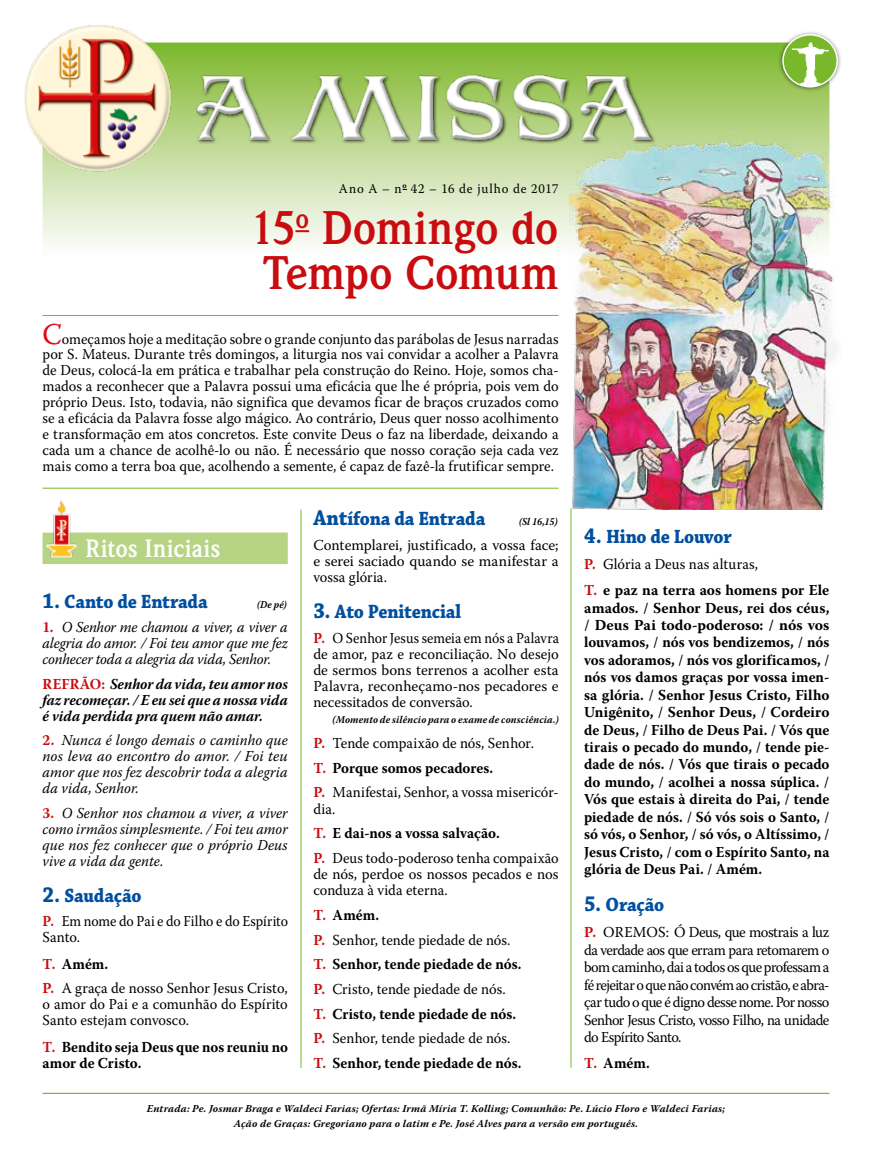
<style>
.page{position:relative;width:872px;height:1170px;background:#fff}
.page>*{position:absolute;margin:0;border:0;box-sizing:border-box;transform-origin:0 0}
.t1{font:700 48px/45px "Weidemann IT Cby BT";letter-spacing:-.015em;color:#c90c0f;scale:.95 1}
.t2{font:700 25.5px "Weidemann IT Cby BT";color:#fff;scale:.95 1}
.t3{font:700 20.25px "Chaparral Pro";letter-spacing:-.01em;color:#004f9f;scale:.91 1}
.t4{font:15.15px/15.9px "Warnock Pro";color:#000;text-align:justify;scale:.94 1}
.t5{font:700 15.15px/17.4px "Warnock Pro";color:#000}
.t6{font:15.15px/17.4px "Warnock Pro";color:#000;text-align:justify}
.t7{font:italic 15.15px/16px "Warnock Pro";color:#000;text-align:justify;scale:.95 1}
.t8{font:15.15px/24.6px "Warnock Pro";color:#000;scale:.95 1}
.t9{font:700 15.15px/24.6px "Warnock Pro";color:#000;scale:.95 1}
.t10{font:15.15px/16.2px "Warnock Pro";color:#000;text-align:justify;scale:.91 1}
.t11{font:italic 700 15.15px/16px "Warnock Pro";color:#000;text-align:justify;scale:.95 1}
.t12{font:700 15.15px/16px "Warnock Pro";color:#000;scale:.94 1}
.t13{font:15.15px/16px "Warnock Pro";color:#000;scale:.92 1}
.t14{font:13.5px "Warnock Pro";letter-spacing:.06em;color:#000;scale:.95 1}
.t15{font:italic 700 10.5px/15px "Warnock Pro";letter-spacing:.02em;color:#000;text-align:center}
.t16{font:italic 700 10.5px "Warnock Pro";letter-spacing:.02em;color:#000;scale:.94 1}
.t17{font:italic 700 10.5px "Warnock Pro";letter-spacing:.02em;color:#000;scale:.91 1}
.s1{font-size:30px;color:#e30613}
.s2{font-size:22.5px}
.s3{font-weight:700;font-style:normal;color:#c90c0f}
.s4{font-style:normal;color:#c90c0f}
.s5{font-weight:700;color:#c90c0f}
.s6{font-weight:700}
.s7{color:#c90c0f}
.s8{font-weight:400}
</style>
<div class="page">
<svg style="left:43px;top:43px;width:786px;height:203px;background:#c2dc9d"></svg>
<img style="left:203px;top:69px;width:453px;height:77px">
<div style="left:777px;top:30px;width:65px;height:62px;background:#000;opacity:.5"></div>
<svg style="left:783px;top:35px;width:54px;height:52px"></svg>
<img style="left:783px;top:42px;width:54px;height:45px">
<div style="left:782px;top:34px;width:56px;height:53px;border:2px solid #fff;border-radius:50%"></div>
<div style="left:43px;top:532px;width:245px;height:32px;background:#b6d484"></div>
<img style="left:47px;top:501px;width:30px;height:56px">
<svg style="left:295px;top:230px;width:14px;height:2px"></svg>
<hr style="left:43px;top:315px;width:515px;height:1px;background:#76b82a">
<hr style="left:43px;top:488px;width:515px;height:1px;background:#76b82a">
<hr style="left:43px;top:1092px;width:786px;height:1px;background:#76b82a">
<hr style="left:570px;top:508px;width:1px;height:559px;background:#76b82a">
<img style="left:569px;top:128px;width:267px;height:381px">
<hr style="left:300px;top:509px;width:1px;height:558px;background:#76b82a">
<img style="left:24px;top:25px;width:179px;height:179px">
<p class="t14" style="left:339px;top:180px;width:233px">Ano A – n<sup>o</sup> 42 – 16 de julho de 2017</p>
<h1 class="t1" style="left:250px;top:204px;width:326px">15<sup>o</sup> Domingo do<br>Tempo Comum</h1>
<p class="t4" style="left:43px;top:330px;width:550px"><span class="s1">C</span>omeçamos hoje a meditação sobre o grande conjunto das parábolas de Jesus narradas por S. Mateus. Durante três domingos, a liturgia nos vai convidar a acolher a Palavra de Deus, colocá-la em prática e trabalhar pela construção do Reino. Hoje, somos cha&shy;mados a reconhecer que a Palavra possui uma eficácia que lhe é própria, pois vem do próprio Deus. Isto, todavia, não significa que devamos ficar de braços cruzados como se a eficácia da Palavra fosse algo mágico. Ao contrário, Deus quer nosso acolhimento e transformação em atos concretos. Este convite Deus o faz na liberdade, deixando a cada um a chance de acolhê-lo ou não. É necessário que nosso coração seja cada vez mais como a terra boa que, acolhendo a semente, é capaz de fazê-la frutificar sempre.</p>
<h2 class="t2" style="left:85px;top:532px;width:144px">Ritos Iniciais</h2>
<h3 class="t3" style="left:43px;top:589px;width:183px"><span class="s2">1.</span> Canto de Entrada</h3>
<p class="t17" style="left:257px;top:598px;width:34px">(De pé)</p>
<p class="t7" style="left:43px;top:619px;width:260px"><span class="s3">1.</span> O Senhor me chamou a viver, a viver a alegria do amor. / Foi teu amor que me fez conhecer toda a alegria da vida, Senhor.</p>
<p class="t11" style="left:43px;top:675px;width:260px"><span class="s4">REFRÃO:</span> Senhor da vida, teu amor nos faz recomeçar. / E eu sei que a nossa vida é vida perdida pra quem não amar.</p>
<p class="t7" style="left:43px;top:732px;width:260px"><span class="s3">2.</span> Nunca é longo demais o caminho que nos leva ao encontro do amor. / Foi teu amor que nos fez descobrir toda a alegria da vida, Senhor.</p>
<p class="t7" style="left:43px;top:804px;width:260px"><span class="s3">3.</span> O Senhor nos chamou a viver, a viver como irmãos simplesmente. / Foi teu amor que nos fez conhecer que o próprio Deus vive a vida da gente.</p>
<h3 class="t3" style="left:43px;top:883px;width:110px"><span class="s2">2.</span> Saudação</h3>
<p class="t13" style="left:43px;top:912px;width:268px"><span class="s5">P.</span> Em nome do Pai e do Filho e do Espírito<br>Santo.</p>
<p class="t8" style="left:43px;top:951px;width:260px"><span class="s5">T.</span> <span class="s6">Amém.<br></span><span class="s5">P.</span> A graça de nosso Senhor Jesus Cristo,</p>
<p class="t8" style="left:43px;top:995px;width:260px;line-height:16px">o amor do Pai e a comunhão do Espírito<br>Santo estejam convosco.</p>
<p class="t12" style="left:43px;top:1038px;width:262px"><span class="s7">T.</span> Bendito seja Deus que nos reuniu no amor de Cristo.</p>
<h3 class="t3" style="left:313px;top:506px;width:190px"><span class="s2">Ant</span>ífona da Entrada</h3>
<p class="t17" style="left:519px;top:515px;width:44px">(Sl 16,15)</p>
<p class="t6" style="left:313px;top:536px;width:247px;line-height:16.2px">Contemplarei, justificado, a vossa face; e serei saciado quando se manifestar a vossa glória.</p>
<h3 class="t3" style="left:313px;top:599px;width:164px"><span class="s2">3.</span> Ato Penitencial</h3>
<p class="t10" style="left:313px;top:629px;width:271px"><span class="s5">P.</span> O Senhor Jesus semeia em nós a Palavra de amor, paz e reconciliação. No desejo de sermos bons terrenos a acolher esta Palavra, reconheçamo-nos pecadores e necessitados de conversão.</p>
<p class="t16" style="left:332px;top:713px;width:242px">(Momento de silêncio para o exame de consciência.)</p>
<p class="t8" style="left:313px;top:730px;width:260px"><span class="s5">P.</span> Tende compaixão de nós, Senhor.<br><span class="s5">T.</span> <span class="s6">Porque somos pecadores.<br></span><span class="s5">P.</span> Manifestai, Senhor, a vossa misericór-</p>
<p class="t8" style="left:313px;top:796px;width:260px">dia.<br><span class="s5">T.</span> <span class="s6">E dai-nos a vossa salvação.<br></span><span class="s5">P.</span> Deus todo-poderoso tenha compaixão</p>
<p class="t6" style="left:313px;top:865px;width:247px;line-height:16.2px">de nós, perdoe os nossos pecados e nos conduza à vida eterna.</p>
<p class="t9" style="left:313px;top:902px;width:220px"><span class="s7">T.</span> Amém.<br><span class="s7">P.</span> <span class="s8">Senhor, tende piedade de nós.<br></span><span class="s7">T.</span> Senhor, tende piedade de nós.<br><span class="s7">P.</span> <span class="s8">Cristo, tende piedade de nós.<br></span><span class="s7">T.</span> Cristo, tende piedade de nós.<br><span class="s7">P.</span> <span class="s8">Senhor, tende piedade de nós.<br></span><span class="s7">T.</span> Senhor, tende piedade de nós.</p>
<h3 class="t3" style="left:584px;top:525px;width:164px"><span class="s2">4.</span> Hino de Louvor</h3>
<p class="t5" style="left:584px;top:551px;width:246px;line-height:26px"><span class="s7">P.</span> <span class="s8">Glória a Deus nas alturas,<br></span><span class="s7">T.</span> e paz na terra aos homens por Ele</p>
<p class="t5" style="left:584px;top:598px;width:247px;text-align:justify">amados. / Senhor Deus, rei dos céus, / Deus Pai todo-poderoso: / nós vos louvamos, / nós vos bendizemos, / nós vos adoramos, / nós vos glorificamos, / nós vos damos graças por vossa imen&shy;sa glória. / Senhor Jesus Cristo, Filho Unigênito, / Senhor Deus, / Cordeiro de Deus, / Filho de Deus Pai. / Vós que tirais o pecado do mundo, / tende pie&shy;dade de nós. / Vós que tirais o pecado do mundo, / acolhei a nossa súplica. / Vós que estais à direita do Pai, / tende piedade de nós. / Só vós sois o Santo, / só vós, o Senhor, / só vós, o Altíssimo, / Jesus Cristo, / com o Espírito Santo, na glória de Deus Pai. / Amém.</p>
<h3 class="t3" style="left:584px;top:893px;width:89px"><span class="s2">5.</span> Oração</h3>
<p class="t6" style="left:584px;top:923px;width:247px"><span class="s5">P.</span> OREMOS: Ó Deus, que mostrais a luz da verdade aos que erram para retomarem o bom caminho, dai a todos os que professam a fé rejeitar o que não convém ao cristão, e abra&shy;çar tudo o que é digno desse nome. Por nosso Senhor Jesus Cristo, vosso Filho, na unidade do Espírito Santo.</p>
<p class="t9" style="left:584px;top:1050px;width:71px"><span class="s7">T.</span> Amém.</p>
<p class="t15" style="left:147px;top:1101px;width:580px">Entrada: Pe. Josmar Braga e Waldeci Farias; Ofertas: Irmã Míria T. Kolling; Comunhão: Pe. Lúcio Floro e Waldeci Farias;<br>Ação de Graças: Gregoriano para o latim e Pe. José Alves para a versão em português.</p>
</div>
